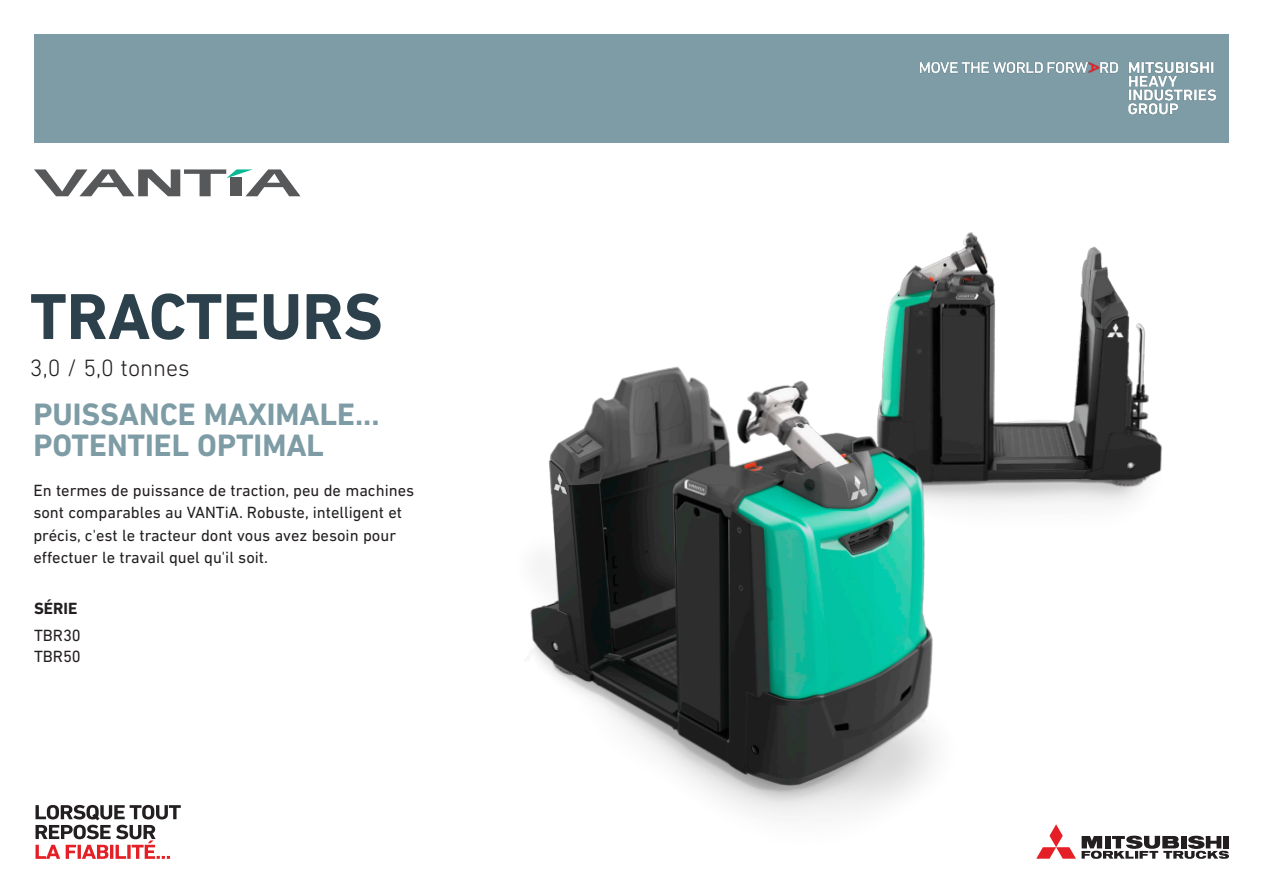
<style>
.page{position:relative;width:1263px;height:893px;background:#fff}
.page>*{position:absolute;margin:0;border:0;box-sizing:border-box;transform-origin:0 0}
.FrontCover_RANGE-NAM{font:700 66px "DIN Next LT Pro";color:#2c414c}
.FrontCover-signature{font:700 31.5px/31.5px "DIN Next LT Pro";color:#7e9ca5}
.FrontCover-Capacity{font:300 24px "DIN Next LT Pro";color:#231f20}
.BODY_BIG_cover_lead{font:16.5px/22.5px "DIN Next LT Pro";color:#231f20}
.FrontCover_Models{font:16.5px/21px "DIN Next LT Pro";color:#231f20}
.BODY_BIG_cover_lead-2{font:700 16.5px "DIN Next LT Pro";color:#231f20}
</style>
<div class="page">
<svg style="left:34px;top:169px;width:166px;height:27px"></svg>
<img style="left:200px;top:142px;width:1029px;height:674px">
<svg style="left:1036px;top:824px;width:193px;height:35px"></svg>
<div style="left:34px;top:34px;width:1195px;height:108px;background:#7e9ca5"></div>
<img style="left:920px;top:61px;width:296px;height:54px">
<div style="left:27px;top:797px;width:176px;height:77px;background:#fff"></div>
<svg style="left:36px;top:805px;width:145px;height:54px"></svg>
<p class="FrontCover_RANGE-NAM" style="left:30px;top:278px;width:354px">TRACTEURS</p>
<p class="FrontCover-Capacity" style="left:30px;top:354px;width:161px">3,0 / 5,0 tonnes</p>
<p class="FrontCover-signature" style="left:33px;top:398px;width:348px">PUISSANCE MAXIMALE...<br>POTENTIEL OPTIMAL</p>
<p class="BODY_BIG_cover_lead" style="left:33px;top:478px;width:382px">En termes de puissance de traction, peu de machines sont comparables au VANTiA. Robuste, intelligent et précis, c'est le tracteur dont vous avez besoin pour effectuer le travail quel qu'il soit.</p>
<p class="BODY_BIG_cover_lead-2" style="left:34px;top:599px;width:45px">SÉRIE</p>
<p class="FrontCover_Models" style="left:34px;top:625px;width:48px">TBR30<br>TBR50</p>
</div>
